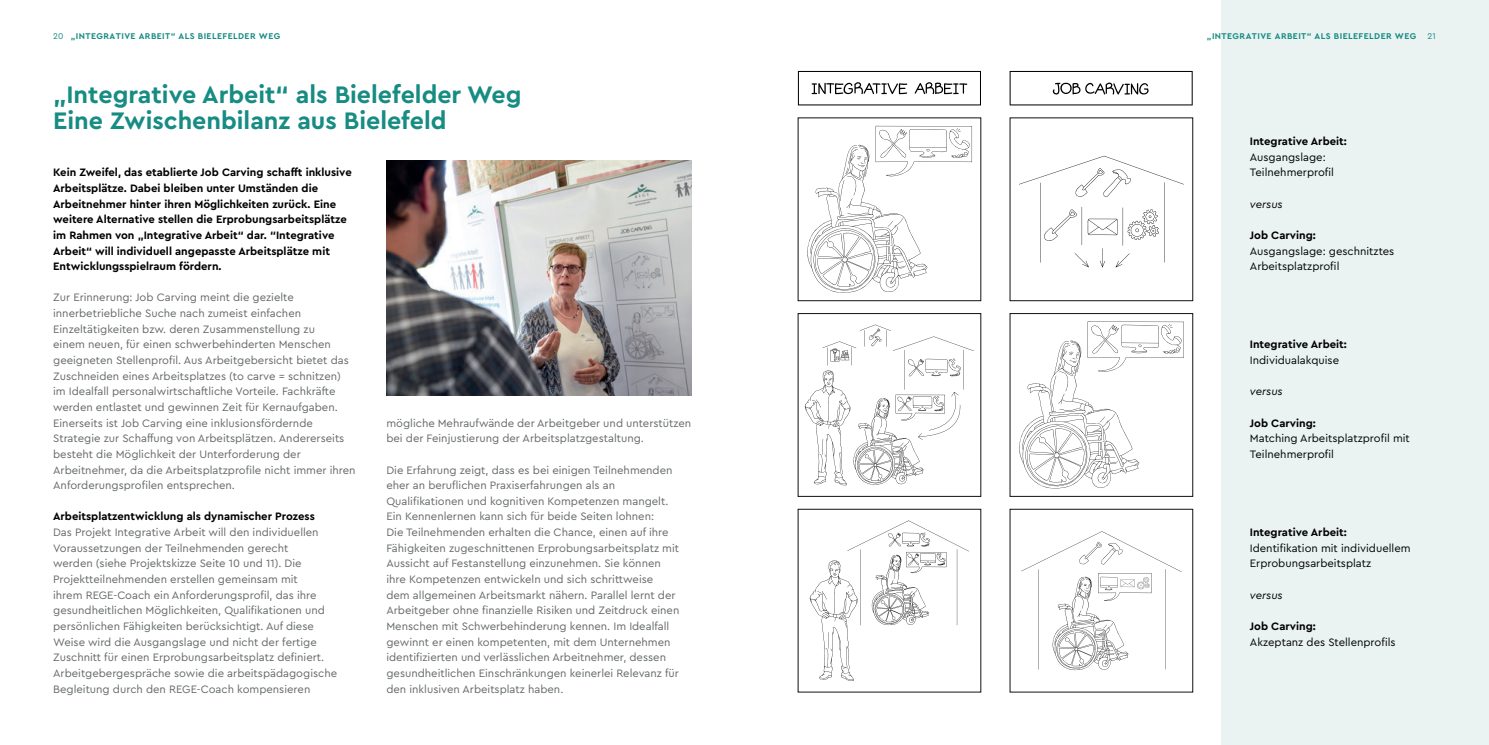
<style>
.page{position:relative;width:1489px;height:745px;background:#fff}
.page>*{position:absolute;margin:0;border:0;box-sizing:border-box;transform-origin:0 0}
.t1{font:700 25px/26.2px "Cera Bielefeld";color:#178c83}
.t2{font:11.25px/15.6px "Cera Bielefeld";color:#656969}
.t3{font:700 11.25px/15.6px "Cera Bielefeld";color:#000001}
.t4{font:11.25px/15.6px "Cera Bielefeld";color:#000001}
.t5{font:italic 11.25px "Cera Bielefeld";color:#000001}
.t6{font:700 8.75px "Cera Bielefeld";letter-spacing:.05em;color:#178c83}
.t7{font:8.75px "Cera Bielefeld";color:#178c83}
.s1{font-weight:400}
</style>
<div class="page">
<img style="left:386px;top:160px;width:305px;height:235px">
<div style="left:1221px;top:0;width:267px;height:744px;background:#eaf3f2"></div>
<svg style="left:797px;top:71px;width:183px;height:34px"></svg>
<svg style="left:807px;top:126px;width:165px;height:166px"></svg>
<svg style="left:804px;top:324px;width:170px;height:161px"></svg>
<svg style="left:809px;top:520px;width:160px;height:160px"></svg>
<svg style="left:1009px;top:71px;width:183px;height:34px"></svg>
<svg style="left:1019px;top:156px;width:164px;height:111px"></svg>
<div style="left:1009px;top:117px;width:184px;height:184px;border:1px solid #0f1313"></div>
<svg style="left:1019px;top:321px;width:164px;height:167px"></svg>
<div style="left:1009px;top:313px;width:184px;height:183px;border:1px solid #0f1313"></div>
<svg style="left:1021px;top:531px;width:160px;height:138px"></svg>
<div style="left:1009px;top:508px;width:184px;height:184px;border:1px solid #0f1313"></div>
<p class="t6" style="left:53px;top:30px;width:229px"><span class="s1">20</span> „INTEGRATIVE ARBEIT“ ALS BIELEFELDER WEG</p>
<h1 class="t1" style="left:53px;top:80px;width:470px">„Integrative Arbeit“ als Bielefelder Weg<br>Eine Zwischenbilanz aus Bielefeld</h1>
<p class="t3" style="left:53px;top:164px;width:300px">Kein Zweifel, das etablierte Job Carving schafft inklusive Arbeitsplätze. Dabei bleiben unter Umständen die Arbeitnehmer hinter ihren Möglichkeiten zurück. Eine weitere Alternative stellen die Erprobungsarbeitsplätze im Rahmen von „Integrative Arbeit“ dar. “Integrative Arbeit“ will individuell angepasste Arbeitsplätze mit Entwicklungsspielraum fördern.</p>
<p class="t2" style="left:53px;top:289px;width:304px">Zur Erinnerung: Job Carving meint die gezielte innerbetriebliche Suche nach zumeist einfachen Einzeltätigkeiten bzw. deren Zusammenstellung zu<br>einem neuen, für einen schwerbehinderten Menschen geeigneten Stellenprofil. Aus Arbeitgebersicht bietet das Zuschneiden eines Arbeitsplatzes (to carve = schnitzen) im Idealfall personalwirtschaftliche Vorteile. Fachkräfte werden entlastet und gewinnen Zeit für Kernaufgaben.<br>Einerseits ist Job Carving eine inklusionsfördernde Strategie zur Schaffung von Arbeitsplätzen. Andererseits besteht die Möglichkeit der Unterforderung der Arbeitnehmer, da die Arbeitsplatzprofile nicht immer ihren Anforderungsprofilen entsprechen.</p>
<p class="t3" style="left:53px;top:508px;width:263px">Arbeitsplatzentwicklung als dynamischer Prozess</p>
<p class="t2" style="left:53px;top:523px;width:285px">Das Projekt Integrative Arbeit will den individuellen Voraussetzungen der Teilnehmenden gerecht<br>werden (siehe Projektskizze Seite 10 und 11). Die Projektteilnehmenden erstellen gemeinsam mit<br>ihrem REGE-Coach ein Anforderungsprofil, das ihre gesundheitlichen Möglichkeiten, Qualifikationen und persönlichen Fähigkeiten berücksichtigt. Auf diese Weise wird die Ausgangslage und nicht der fertige Zuschnitt für einen Erprobungsarbeitsplatz definiert.<br>Arbeitgebergespräche sowie die arbeitspädagogische Begleitung durch den REGE-Coach kompensieren</p>
<p class="t2" style="left:386px;top:414px;width:306px">mögliche Mehraufwände der Arbeitgeber und unterstützen bei der Feinjustierung der Arbeitsplatzgestaltung.</p>
<p class="t2" style="left:386px;top:461px;width:294px">Die Erfahrung zeigt, dass es bei einigen Teilnehmenden eher an beruflichen Praxiserfahrungen als an Qualifikationen und kognitiven Kompetenzen mangelt.<br>Ein Kennenlernen kann sich für beide Seiten lohnen:<br>Die Teilnehmenden erhalten die Chance, einen auf ihre Fähigkeiten zugeschnittenen Erprobungsarbeitsplatz mit Aussicht auf Festanstellung einzunehmen. Sie können ihre Kompetenzen entwickeln und sich schrittweise dem allgemeinen Arbeitsmarkt nähern. Parallel lernt der Arbeitgeber ohne finanzielle Risiken und Zeitdruck einen Menschen mit Schwerbehinderung kennen. Im Idealfall gewinnt er einen kompetenten, mit dem Unternehmen identifizierten und verlässlichen Arbeitnehmer, dessen gesundheitlichen Einschränkungen keinerlei Relevanz für den inklusiven Arbeitsplatz haben.</p>
<p class="t6" style="left:1206px;top:30px;width:211px">„INTEGRATIVE ARBEIT“ ALS BIELEFELDER WEG</p>
<p class="t7" style="left:1427px;top:30px;width:10px">21</p>
<p class="t3" style="left:1249px;top:133px;width:98px">Integrative Arbeit:</p>
<p class="t4" style="left:1249px;top:148px;width:86px">Ausgangslage:<br>Teilnehmerprofil</p>
<p class="t5" style="left:1249px;top:196px;width:34px">versus</p>
<p class="t3" style="left:1249px;top:227px;width:67px">Job Carving:</p>
<p class="t4" style="left:1249px;top:242px;width:146px">Ausgangslage: geschnitztes<br>Arbeitsplatzprofil</p>
<p class="t3" style="left:1249px;top:336px;width:98px">Integrative Arbeit:</p>
<p class="t4" style="left:1249px;top:351px;width:91px">Individualakquise</p>
<p class="t5" style="left:1249px;top:384px;width:34px">versus</p>
<p class="t3" style="left:1249px;top:414px;width:67px">Job Carving:</p>
<p class="t4" style="left:1249px;top:430px;width:161px">Matching Arbeitsplatzprofil mit<br>Teilnehmerprofil</p>
<p class="t3" style="left:1249px;top:523px;width:98px">Integrative Arbeit:</p>
<p class="t4" style="left:1249px;top:539px;width:162px">Identifikation mit individuellem<br>Erprobungsarbeitsplatz</p>
<p class="t5" style="left:1249px;top:587px;width:34px">versus</p>
<p class="t3" style="left:1249px;top:617px;width:67px">Job Carving:</p>
<p class="t4" style="left:1249px;top:633px;width:147px">Akzeptanz des Stellenprofils</p>
</div>
